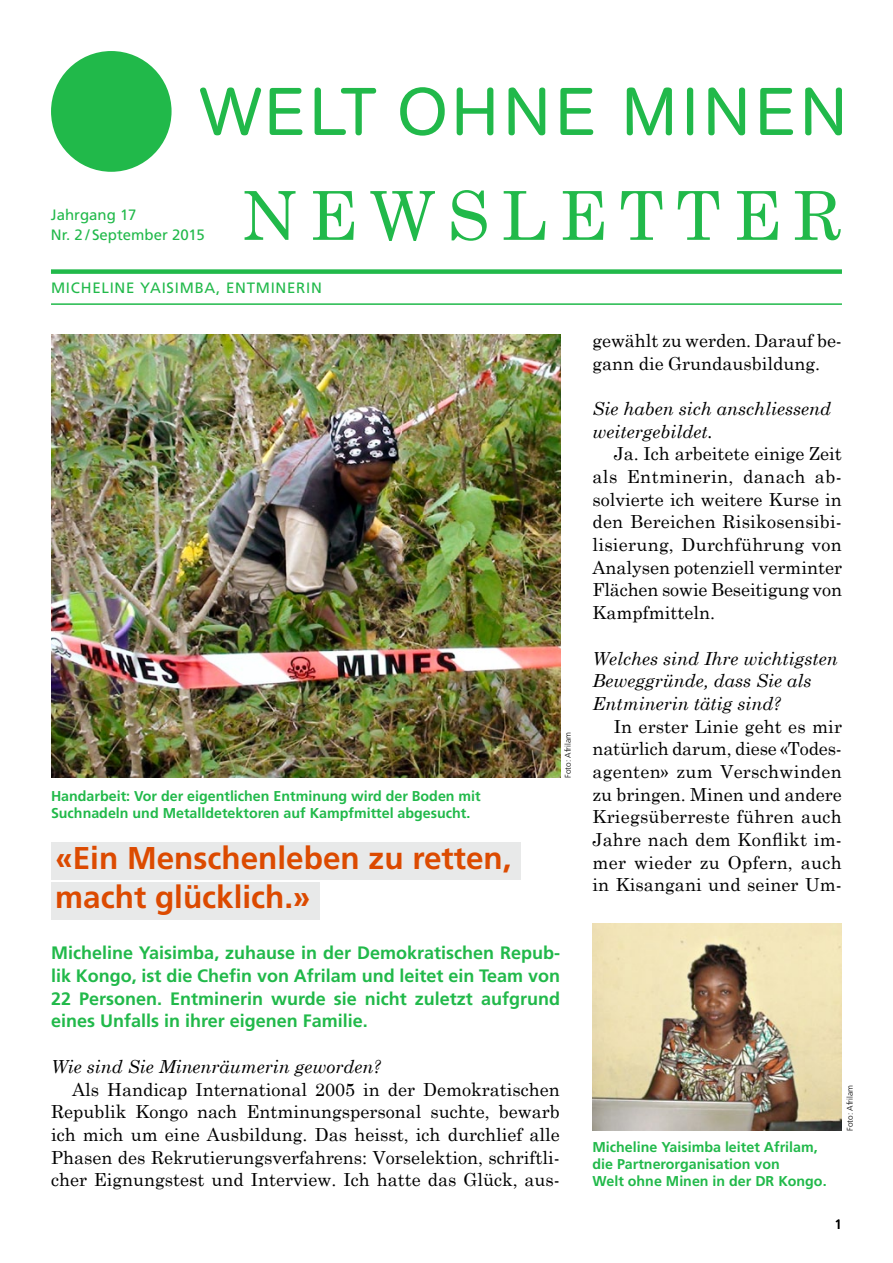
<style>
.page{position:relative;width:893px;height:1263px;background:#fff}
.page>*{position:absolute;margin:0;border:0;box-sizing:border-box;transform-origin:0 0}
.t1{font:67.5px "Century Schoolbook";letter-spacing:.175em;color:#21b94a}
.t2{font:700 31.5px/39px "Frutiger";color:#dc4a00}
.t3{font:18px/22.6px "Century Schoolbook";color:#000;text-align:justify}
.t4{font:700 18px/22.6px "Frutiger";color:#21b94a;text-align:justify}
.t5{font:italic 18px/22.6px "Century Schoolbook";color:#000}
.t6{font:15px/19.5px "Frutiger";color:#21b94a}
.t7{font:15px "Frutiger";letter-spacing:.05em;color:#21b94a}
.t8{font:700 14.25px/17.2px "Frutiger";color:#21b94a}
.t9{font:13.5px "Frutiger";color:#000}
.t10{font:300 8.25px "Frutiger";color:#000}
</style>
<div class="page">
<div style="left:51px;top:882px;width:268px;height:37px;background:#e8e9e9"></div>
<div style="left:51px;top:842px;width:470px;height:37px;background:#e8e9e9"></div>
<div style="left:51px;top:269px;width:791px;height:5px;background:#21b94a"></div>
<div style="left:51px;top:51px;width:121px;height:121px;background:#21b94a;border-radius:50%"></div>
<svg style="left:200px;top:87px;width:642px;height:49px"></svg>
<hr style="left:51px;top:303px;width:791px;height:2px;background:#21b94a">
<img style="left:592px;top:924px;width:250px;height:207px">
<img style="left:51px;top:334px;width:509px;height:444px">
<p class="t6" style="left:51px;top:205px;width:155px">JAHRGANG 17<br>NR. 2 / SEPTEMBER 2015</p>
<h1 class="t1" style="left:242px;top:173px;width:544px">Ne wsle tter</h1>
<p class="t7" style="left:51px;top:279px;width:270px">MICHELIN E YAISIMBA, ENTM IN ERIN</p>
<p class="t8" style="left:51px;top:787px;width:431px">Handarbeit: Vor der eigentlichen Entminung wird der Boden mit<br>Suchnadeln und Metalldetektoren auf Kampfmittel abgesucht.</p>
<p class="t10" style="left:563px;top:778px;width:47px;rotate:-90deg">Foto: Afrilam</p>
<h2 class="t2" style="left:55px;top:839px;width:458px">«Ein Menschenleben zu retten, macht glücklich.»</h2>
<p class="t4" style="left:51px;top:942px;width:510px">Micheline Yaisimba, zuhause in der Demokratischen Repub&shy;lik Kongo, ist die Chefin von Afrilam und leitet ein Team von 22 Personen. Entminerin wurde sie nicht zuletzt aufgrund eines Unfalls in ihrer eigenen Familie.</p>
<p class="t5" style="left:51px;top:1055px;width:332px">Wie sind Sie Minenräumerin geworden?</p>
<p class="t3" style="left:51px;top:1077px;width:510px;text-indent:21px">Als Handicap International 2005 in der Demokratischen Republik Kongo nach Entminungspersonal suchte, bewarb ich mich um eine Ausbildung. Das heisst, ich durchlief alle Phasen des Rekrutierungsverfahrens: Vorselektion, schriftli&shy;cher Eignungstest und Interview. Ich hatte das Glück, aus-</p>
<p class="t3" style="left:592px;top:329px;width:251px">gewählt zu werden. Darauf be&shy;gann die Grundausbildung.</p>
<p class="t5" style="left:592px;top:397px;width:240px">Sie haben sich anschliessend weitergebildet.</p>
<p class="t3" style="left:592px;top:442px;width:251px;text-indent:21px">Ja. Ich arbeitete einige Zeit als Entminerin, danach ab&shy;solvierte ich weitere Kurse in den Bereichen Risikosensibi&shy;lisierung, Durchführung von Analysen potenziell verminter Flächen sowie Beseitigung von Kampfmitteln.</p>
<p class="t5" style="left:592px;top:646px;width:247px">Welches sind Ihre wichtigsten<br>Beweggründe, dass Sie als<br>Entminerin tätig sind?</p>
<p class="t3" style="left:592px;top:714px;width:251px;text-align:left;text-indent:21px">In erster Linie geht es mir natürlich darum, diese «Todes&shy;agenten» zum Verschwinden zu bringen. Minen und andere<br>Kriegsüberreste führen auch<br>Jahre nach dem Konflikt im&shy;mer wieder zu Opfern, auch in Kisangani und seiner Um-</p>
<p class="t8" style="left:592px;top:1138px;width:236px">Micheline Yaisimba leitet Afrilam, die Partnerorganisation von<br>Welt ohne Minen in der DR Kongo.</p>
<p class="t10" style="left:845px;top:1131px;width:47px;rotate:-90deg">Foto: Afrilam</p>
<p class="t9" style="left:834px;top:1216px;width:9px">1</p>
</div>
